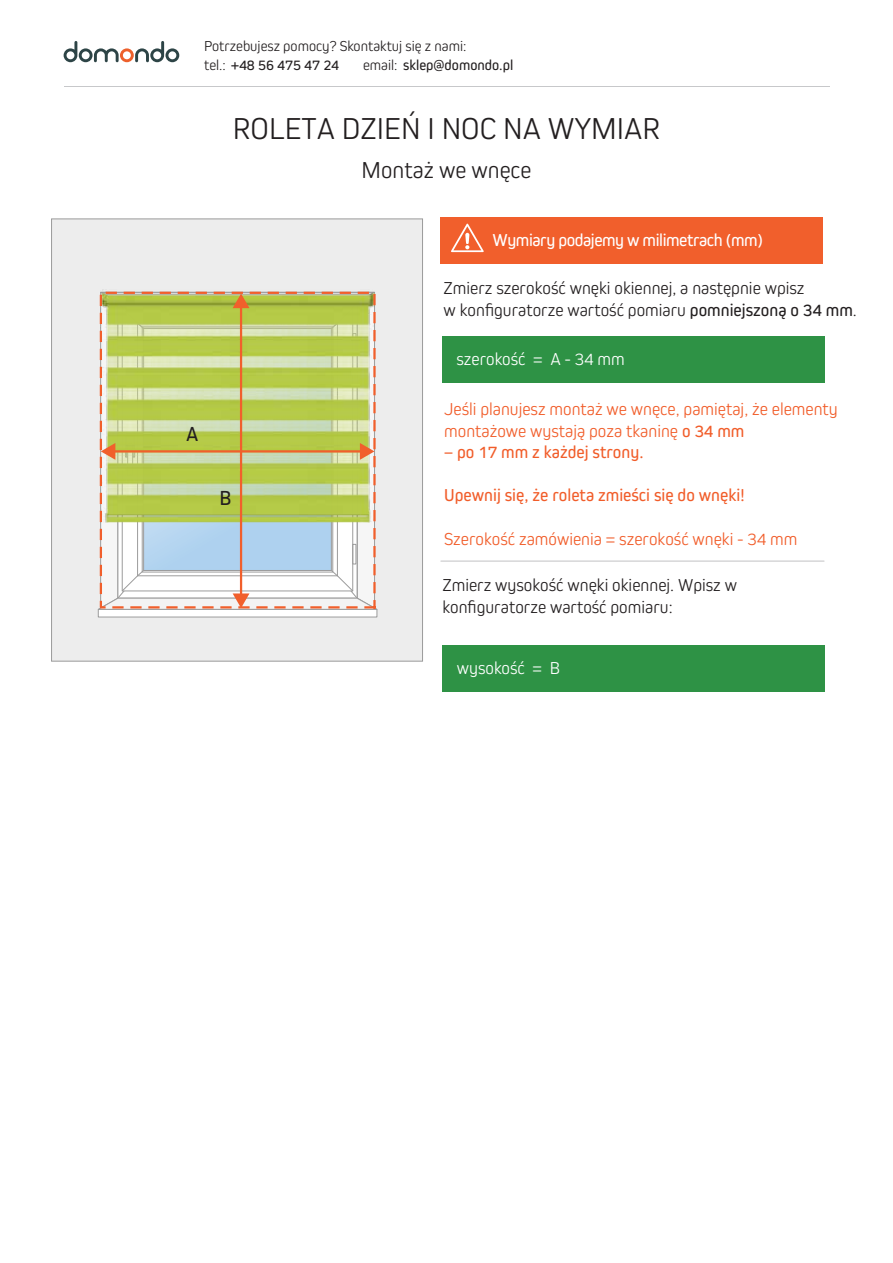
<style>
.page{position:relative;width:893px;height:1263px;background:#fff}
.page>*{position:absolute;margin:0;border:0;box-sizing:border-box;transform-origin:0 0}
.t1{font:300 31.5px "Kiro";color:#231f20}
.t2{font:300 24px "Kiro";color:#231f20}
.t3{font:21.15px "Kiro";color:#231f20}
.t4{font:300 18px/21.6px "Kiro";color:#231f20}
.t5{font:300 18px/21.6px "Kiro";color:#f15d2a}
.t6{font:18px "Kiro";color:#f15d2a}
.t7{font:18px "Kiro";letter-spacing:-.025em;color:#fff}
.t8{font:300 18px "Kiro";color:#fff}
.t9{font:300 15px/19.5px "Kiro";color:#231f20}
.t10{font:15px "Kiro";color:#231f20}
.s1{font-weight:400}
.s2{font-weight:300}
</style>
<div class="page">
<hr style="left:64px;top:86px;width:765px;height:1px;background:#c7c8ca">
<svg style="left:64px;top:41px;width:115px;height:21px"></svg>
<div style="left:51px;top:219px;width:372px;height:442px;background:#ededed;border:1px solid #9b9b9b"></div>
<svg style="left:122px;top:308px;width:231px;height:283px;background:#e7ebee"></svg>
<svg style="left:145px;top:523px;width:185px;height:46px;background:#b0d2ef"></svg>
<div style="left:352px;top:544px;width:4px;height:20px;border:1px solid #9c9c9c"></div>
<div style="left:98px;top:609px;width:279px;height:8px;background:#fff;border:1px solid #9c9c9c"></div>
<img style="left:101px;top:290px;width:273px;height:233px">
<div style="left:442px;top:336px;width:382px;height:47px;background:#2e9245"></div>
<div style="left:442px;top:645px;width:383px;height:47px;background:#2e9245"></div>
<hr style="left:441px;top:561px;width:383px;height:1px;background:#c7c8ca">
<div style="left:440px;top:217px;width:383px;height:46px;background:#f15f2c"></div>
<svg style="left:451px;top:224px;width:33px;height:28px"></svg>
<hr style="left:113px;top:450px;width:249px;height:2px;background:#f15f2c">
<svg style="left:101px;top:443px;width:14px;height:17px"></svg>
<svg style="left:360px;top:443px;width:14px;height:17px"></svg>
<hr style="left:240px;top:306px;width:2px;height:290px;background:#f15f2c">
<svg style="left:100px;top:292px;width:276px;height:37px;background:#b8bf59"></svg>
<svg style="left:97px;top:570px;width:281px;height:40px"></svg>
<p class="t9" style="left:204px;top:35px;width:264px">Potrzebujesz pomocy? Skontaktuj się z nami: tel.: <span class="s1">+48 56 475 47 24</span></p>
<p class="t10" style="left:363px;top:56px;width:152px"><span class="s2">email:</span> sklep@domondo.pl</p>
<h1 class="t1" style="left:233px;top:110px;width:429px">ROLETA DZIEŃ I NOC NA WYMIAR</h1>
<h2 class="t2" style="left:362px;top:156px;width:171px">Montaż we wnęce</h2>
<p class="t7" style="left:492px;top:230px;width:272px">Wymiary podajemy w milimetrach (mm)</p>
<p class="t4" style="left:444px;top:277px;width:415px">Zmierz szerokość wnęki okiennej, a następnie wpisz<br>w konfiguratorze wartość pomiaru <span class="s1">pomniejszoną o 34 mm</span>.</p>
<p class="t3" style="left:186px;top:421px;width:14px">A</p>
<p class="t3" style="left:219px;top:485px;width:13px">B</p>
<p class="t8" style="left:456px;top:349px;width:170px">szerokość = A - 34 mm</p>
<p class="t5" style="left:444px;top:398px;width:395px">Jeśli planujesz montaż we wnęce, pamiętaj, że elementy montażowe wystają poza tkaninę <span class="s1">o 34 mm</span></p>
<p class="t6" style="left:444px;top:442px;width:201px">– po 17 mm z każdej strony.</p>
<p class="t6" style="left:444px;top:485px;width:302px">Upewnij się, że roleta zmieści się do wnęki!</p>
<p class="t5" style="left:444px;top:527px;width:355px">Szerokość zamówienia = szerokość wnęki - 34 mm</p>
<p class="t4" style="left:442px;top:573px;width:296px">Zmierz wysokość wnęki okiennej. Wpisz w konfiguratorze wartość pomiaru:</p>
<p class="t8" style="left:457px;top:658px;width:105px">wysokość = B</p>
</div>
